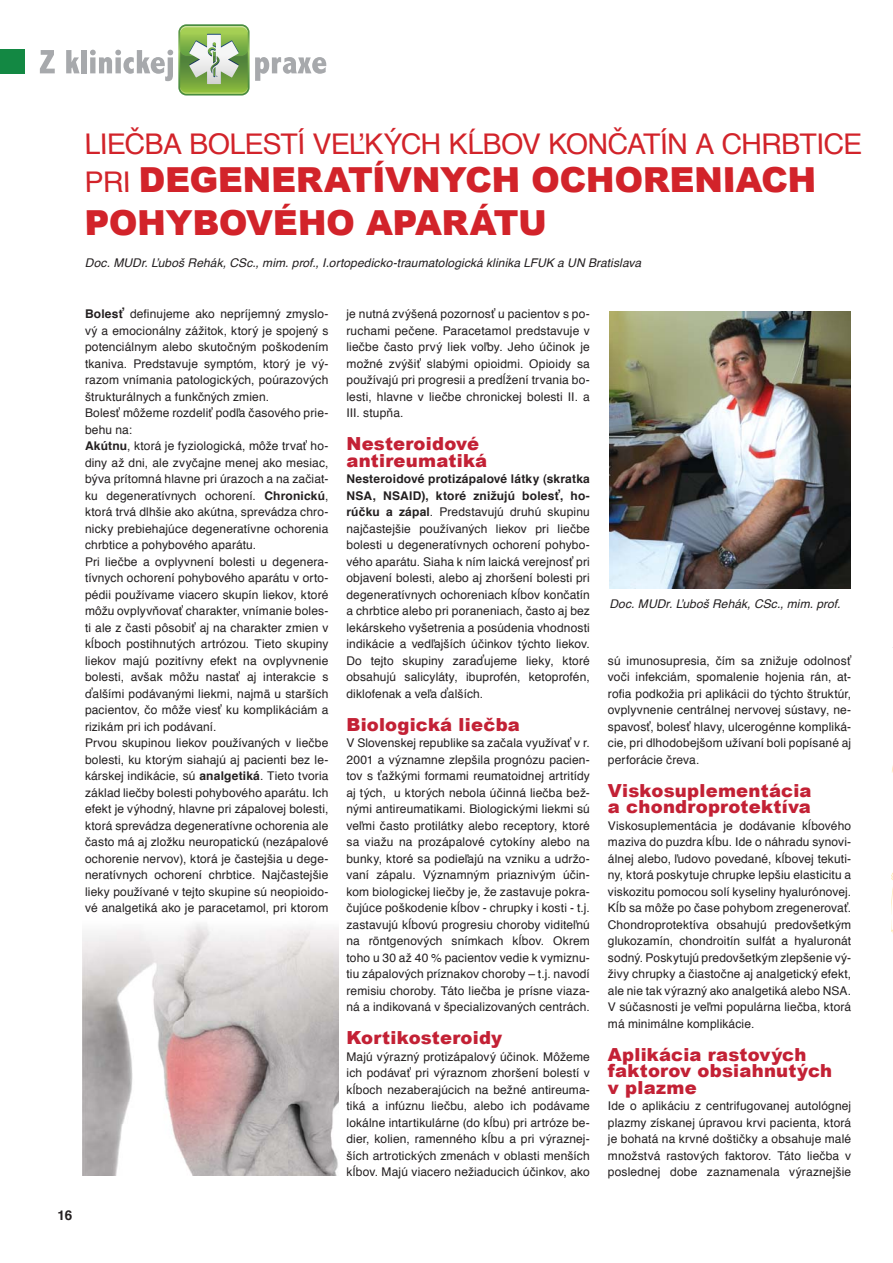
<style>
.page{position:relative;width:893px;height:1263px;background:#fff}
.page>*{position:absolute;margin:0;border:0;box-sizing:border-box;transform-origin:0 0}
.t1{font:900 34.5px/43.5px "Arial";letter-spacing:-.005em;color:#d2232a}
.t2{font:28.5px "Helvetica";color:#d2232a}
.t3{font:900 18px/16.5px "Arial";letter-spacing:.015em;color:#c32135}
.t4{font:700 13.5px "Helvetica";color:#231f20}
.t5{font:12px/16.5px "Helvetica";letter-spacing:.01em;color:#231f20;text-align:justify}
.t6{font:italic 12px "Helvetica";letter-spacing:.01em;color:#231f20}
.s1{font-family:"Helvetica";font-weight:400;font-size:28.5px}
.s2{font-weight:700}
</style>
<div class="page">
<img style="left:609px;top:311px;width:241px;height:278px">
<img style="left:82px;top:924px;width:256px;height:251px">
<img style="left:892px;top:765px;width:1px;height:168px">
<svg style="left:178px;top:24px;width:72px;height:72px"></svg>
<svg style="left:40px;top:50px;width:15px;height:23px"></svg>
<svg style="left:66px;top:50px;width:14px;height:23px"></svg>
<div style="left:81px;top:50px;width:6px;height:23px;background:#a7a9ac"></div>
<svg style="left:90px;top:50px;width:83px;height:31px"></svg>
<svg style="left:255px;top:57px;width:71px;height:24px"></svg>
<svg style="left:180px;top:26px;width:68px;height:68px;background:#9ebf7b"></svg>
<div style="left:0;top:50px;width:25px;height:24px;background:#138843"></div>
<h2 class="t2" style="left:85px;top:132px;width:780px">LIEČBA BOLESTÍ VEĽKÝCH KĹBOV KONČATÍN A CHRBTICE</h2>
<h1 class="t1" style="left:85px;top:156px;width:734px"><span class="s1">PRI</span> DEGENERATÍVNYCH OCHORENIACH<br>POHYBOVÉHO APARÁTU</h1>
<p class="t6" style="left:85px;top:258px;width:558px">Doc. MUDr. Ľuboš Rehák, CSc., mim. prof., I.ortopedicko-traumatologická klinika LFUK a UN Bratislava</p>
<p class="t4" style="left:57px;top:1210px;width:16px">16</p>
<p class="t5" style="left:85px;top:307px;width:245px;text-align:left"><span class="s2">Bolesť</span> definujeme ako nepríjemný zmyslo&shy;vý a emocionálny zážitok, ktorý je spojený s potenciálnym alebo skutočným poškodením tkaniva. Predstavuje symptóm, ktorý je vý&shy;razom vnímania patologických, poúrazových štrukturálnych a funkčných zmien.<br>Bolesť môžeme rozdeliť podľa časového prie&shy;behu na:<br><span class="s2">Akútnu</span>, ktorá je fyziologická, môže trvať ho&shy;diny až dni, ale zvyčajne menej ako mesiac, býva prítomná hlavne pri úrazoch a na začiat&shy;ku degeneratívnych ochorení. <span class="s2">Chronickú</span>, ktorá trvá dlhšie ako akútna, sprevádza chro&shy;nicky prebiehajúce degeneratívne ochorenia chrbtice a pohybového aparátu.<br>Pri liečbe a ovplyvnení bolesti u degenera&shy;tívnych ochorení pohybového aparátu v orto&shy;pédii používame viacero skupín liekov, ktoré môžu ovplyvňovať charakter, vnímanie boles&shy;ti ale z časti pôsobiť aj na charakter zmien v kĺboch postihnutých artrózou. Tieto skupiny liekov majú pozitívny efekt na ovplyvnenie bolesti, avšak môžu nastať aj interakcie s ďalšími podávanými liekmi, najmä u starších pacientov, čo môže viesť ku komplikáciám a rizikám pri ich podávaní.<br>Prvou skupinou liekov používaných v liečbe bolesti, ku ktorým siahajú aj pacienti bez le&shy;kárskej indikácie, sú <span class="s2">analgetiká</span>. Tieto tvoria základ liečby bolesti pohybového aparátu. Ich efekt je výhodný, hlavne pri zápalovej bolesti, ktorá sprevádza degeneratívne ochorenia ale často má aj zložku neuropatickú (nezápalové ochorenie nervov), ktorá je častejšia u dege&shy;neratívnych ochorení chrbtice. Najčastejšie lieky používané v tejto skupine sú neopioido&shy;vé analgetiká ako je paracetamol, pri ktorom</p>
<p class="t5" style="left:346px;top:307px;width:245px">je nutná zvýšená pozornosť u pacientov s po&shy;ruchami pečene. Paracetamol predstavuje v liečbe často prvý liek voľby. Jeho účinok je možné zvýšiť slabými opioidmi. Opioidy sa používajú pri progresii a predĺžení trvania bo&shy;lesti, hlavne v liečbe chronickej bolesti II. a III. stupňa.</p>
<h3 class="t3" style="left:346px;top:435px;width:142px">Nesteroidové antireumatiká</h3>
<p class="t5" style="left:346px;top:472px;width:245px"><span class="s2">Nesteroidové protizápalové látky (skratka NSA, NSAID), ktoré znižujú bolesť, ho&shy;rúčku a zápal</span>. Predstavujú druhú skupinu najčastejšie používaných liekov pri liečbe bolesti u degeneratívnych ochorení pohybo&shy;vého aparátu. Siaha k ním laická verejnosť pri objavení bolesti, alebo aj zhoršení bolesti pri degeneratívnych ochoreniach kĺbov končatín a chrbtice alebo pri poraneniach, často aj bez lekárskeho vyšetrenia a posúdenia vhodnosti indikácie a vedľajších účinkov týchto liekov.<br>Do tejto skupiny zaraďujeme lieky, ktoré obsahujú salicyláty, ibuprofén, ketoprofén, diklofenak a veľa ďalších.</p>
<h3 class="t3" style="left:346px;top:715px;width:175px">Biologická liečba</h3>
<p class="t5" style="left:346px;top:736px;width:245px">V Slovenskej republike sa začala využívať v r.<br>2001 a významne zlepšila prognózu pacien&shy;tov s ťažkými formami reumatoidnej artritídy aj tých, u ktorých nebola účinná liečba bež&shy;nými antireumatikami. Biologickými liekmi sú veľmi často protilátky alebo receptory, ktoré sa viažu na prozápalové cytokíny alebo na bunky, ktoré sa podieľajú na vzniku a udržo&shy;vaní zápalu. Významným priaznivým účin&shy;kom biologickej liečby je, že zastavuje pokra&shy;čujúce poškodenie kĺbov - chrupky i kosti - t.j. zastavujú kĺbovú progresiu choroby viditeľnú na röntgenových snímkach kĺbov. Okrem toho u 30 až 40 % pacientov vedie k vymiznu&shy;tiu zápalových príznakov choroby – t.j. navodí remisiu choroby. Táto liečba je prísne viaza&shy;ná a indikovaná v špecializovaných centrách.</p>
<h3 class="t3" style="left:346px;top:1029px;width:157px">Kortikosteroidy</h3>
<p class="t5" style="left:346px;top:1049px;width:245px">Majú výrazný protizápalový účinok. Môžeme ich podávať pri výraznom zhoršení bolestí v kĺboch nezaberajúcich na bežné antireuma&shy;tiká a infúznu liečbu, alebo ich podávame lokálne intartikulárne (do kĺbu) pri artróze be&shy;dier, kolien, ramenného kĺbu a pri výraznej&shy;ších artrotických zmenách v oblasti menších kĺbov. Majú viacero nežiaducich účinkov, ako</p>
<p class="t6" style="left:609px;top:599px;width:232px">Doc. MUDr. Ľuboš Rehák, CSc., mim. prof.</p>
<p class="t5" style="left:608px;top:653px;width:245px">sú imunosupresia, čím sa znižuje odolnosť voči infekciám, spomalenie hojenia rán, at&shy;rofia podkožia pri aplikácii do týchto štruktúr, ovplyvnenie centrálnej nervovej sústavy, ne&shy;spavosť, bolesť hlavy, ulcerogénne kompliká&shy;cie, pri dlhodobejšom užívaní boli popísané aj perforácie čreva.</p>
<h3 class="t3" style="left:608px;top:781px;width:205px">Viskosuplementácia a chondroprotektíva</h3>
<p class="t5" style="left:608px;top:818px;width:245px">Viskosuplementácia je dodávanie kĺbového maziva do puzdra kĺbu. Ide o náhradu synovi&shy;álnej alebo, ľudovo povedané, kĺbovej tekuti&shy;ny, ktorá poskytuje chrupke lepšiu elasticitu a viskozitu pomocou solí kyseliny hyalurónovej.<br>Kĺb sa môže po čase pohybom zregenerovať.<br>Chondroprotektíva obsahujú predovšetkým glukozamín, chondroitín sulfát a hyaluronát sodný. Poskytujú predovšetkým zlepšenie vý&shy;živy chrupky a čiastočne aj analgetický efekt, ale nie tak výrazný ako analgetiká alebo NSA.<br>V súčasnosti je veľmi populárna liečba, ktorá má minimálne komplikácie.</p>
<h3 class="t3" style="left:608px;top:1045px;width:226px">Aplikácia rastových faktorov obsiahnutých v plazme</h3>
<p class="t5" style="left:608px;top:1099px;width:245px">Ide o aplikáciu z centrifugovanej autológnej plazmy získanej úpravou krvi pacienta, ktorá je bohatá na krvné doštičky a obsahuje malé množstvá rastových faktorov. Táto liečba v poslednej dobe zaznamenala výraznejšie</p>
</div>
